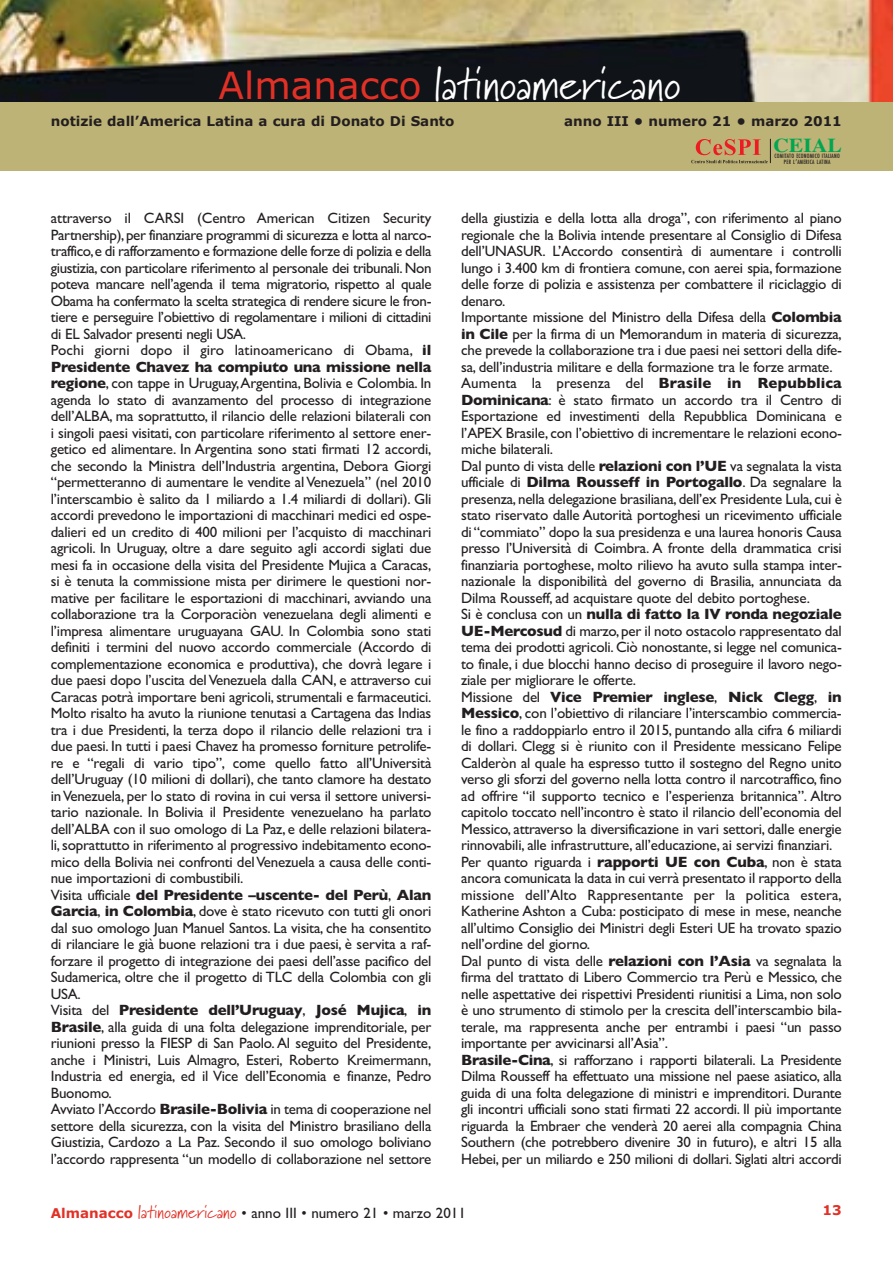
<style>
.page{position:relative;width:893px;height:1263px;background:#fff}
.page>*{position:absolute;margin:0;border:0;box-sizing:border-box;transform-origin:0 0}
.t1{font:45px "Marydale";letter-spacing:.01em;color:#fff}
.t2{font:700 19.65px "Times";color:#00a650;scale:1.1 1}
.t3{font:15px/16.5px "Gill Sans";letter-spacing:-.015em;color:#231f20}
.t4{font:700 13.5px "Verdana";color:#231f20}
.t5{font:700 13.5px "Verdana";color:#e13126}
.t6{font:500 condensed 5.7px/5.4px "Futura";letter-spacing:.04em;color:#231f20;text-align:center}
.s1{font-family:"Verdana";font-size:37.5px;color:#e13126}
.s2{font-size:7.65px}
.s3{font-weight:700}
.s4{font-family:"Verdana";font-weight:700;font-size:13.5px;color:#e13126}
.s5{font-family:"Marydale";font-size:18px;color:#e13126}
</style>
<div class="page">
<img style="left:0;top:0;width:893px;height:103px">
<div style="left:0;top:103px;width:893px;height:68px;background:#beb376"></div>
<svg style="left:691px;top:139px;width:80px;height:24px"></svg>
<h1 class="t1" style="left:218px;top:57px;width:464px"><span class="s1">Almanacco</span> latinoamericano</h1>
<p class="t4" style="left:51px;top:116px;width:405px">notizie dall’America Latina a cura di Donato Di Santo</p>
<p class="t4" style="left:564px;top:116px;width:279px">anno III • numero 21 • marzo 2011</p>
<h2 class="t2" style="left:773px;top:138px;width:64px">CEIAL</h2>
<p class="t6" style="left:774px;top:154px;width:67px">COMITATO ECONOMICO ITALIANO<br>PER L<span class="s2">’</span>AMERICA LATINA</p>
<p class="t3" style="left:51px;top:211px;width:382px">attraverso il CARSI (Centro American Citizen Security Partnership),per finanziare programmi di sicurezza e lotta al narco&shy;traffico,e di rafforzamento e formazione delle forze di polizia e della giustizia, con particolare riferimento al personale dei tribunali. Non poteva mancare nell’agenda il tema migratorio, rispetto al quale Obama ha confermato la scelta strategica di rendere sicure le fron&shy;tiere e perseguire l’obiettivo di regolamentare i milioni di cittadini di EL Salvador presenti negli USA.<br>Pochi giorni dopo il giro latinoamericano di Obama, <span class="s3">il Presidente Chavez ha compiuto una missione nella regione</span>, con tappe in Uruguay,Argentina, Bolivia e Colombia. In agenda lo stato di avanzamento del processo di integrazione dell’ALBA, ma soprattutto, il rilancio delle relazioni bilaterali con i singoli paesi visitati, con particolare riferimento al settore ener&shy;getico ed alimentare. In Argentina sono stati firmati 12 accordi, che secondo la Ministra dell’Industria argentina, Debora Giorgi “permetteranno di aumentare le vendite al Venezuela” (nel 2010 l’interscambio è salito da 1 miliardo a 1.4 miliardi di dollari). Gli accordi prevedono le importazioni di macchinari medici ed ospe&shy;dalieri ed un credito di 400 milioni per l’acquisto di macchinari agricoli. In Uruguay, oltre a dare seguito agli accordi siglati due mesi fa in occasione della visita del Presidente Mujica a Caracas, si è tenuta la commissione mista per dirimere le questioni nor&shy;mative per facilitare le esportazioni di macchinari, avviando una collaborazione tra la Corporaciòn venezuelana degli alimenti e l’impresa alimentare uruguayana GAU. In Colombia sono stati definiti i termini del nuovo accordo commerciale (Accordo di complementazione economica e produttiva), che dovrà legare i due paesi dopo l’uscita del Venezuela dalla CAN, e attraverso cui Caracas potrà importare beni agricoli, strumentali e farmaceutici.<br>Molto risalto ha avuto la riunione tenutasi a Cartagena das Indias tra i due Presidenti, la terza dopo il rilancio delle relazioni tra i due paesi. In tutti i paesi Chavez ha promesso forniture petrolife&shy;re e “regali di vario tipo”, come quello fatto all’Università dell’Uruguay (10 milioni di dollari), che tanto clamore ha destato in Venezuela, per lo stato di rovina in cui versa il settore universi&shy;tario nazionale. In Bolivia il Presidente venezuelano ha parlato dell’ALBA con il suo omologo di La Paz, e delle relazioni bilatera&shy;li,soprattutto in riferimento al progressivo indebitamento econo&shy;mico della Bolivia nei confronti del Venezuela a causa delle conti&shy;nue importazioni di combustibili.<br>Visita ufficiale <span class="s3">del Presidente –uscente- del Perù</span>, <span class="s3">Alan Garcia</span>, <span class="s3">in Colombia</span>, dove è stato ricevuto con tutti gli onori dal suo omologo Juan Manuel Santos. La visita, che ha consentito di rilanciare le già buone relazioni tra i due paesi, è servita a raf&shy;forzare il progetto di integrazione dei paesi dell’asse pacifico del Sudamerica, oltre che il progetto di TLC della Colombia con gli USA.<br>Visita del <span class="s3">Presidente dell’Uruguay</span>, <span class="s3">José Mujica</span>, <span class="s3">in Brasile</span>, alla guida di una folta delegazione imprenditoriale, per riunioni presso la FIESP di San Paolo. Al seguito del Presidente, anche i Ministri, Luis Almagro, Esteri, Roberto Kreimermann, Industria ed energia, ed il Vice dell’Economia e finanze, Pedro Buonomo.<br>Avviato l’Accordo <span class="s3">Brasile-Bolivia</span> in tema di cooperazione nel settore della sicurezza, con la visita del Ministro brasiliano della Giustizia, Cardozo a La Paz. Secondo il suo omologo boliviano l’accordo rappresenta “un modello di collaborazione nel settore</p>
<p class="t3" style="left:461px;top:211px;width:382px">della giustizia e della lotta alla droga”, con riferimento al piano regionale che la Bolivia intende presentare al Consiglio di Difesa dell’UNASUR. L’Accordo consentirà di aumentare i controlli lungo i 3.400 km di frontiera comune, con aerei spia, formazione delle forze di polizia e assistenza per combattere il riciclaggio di denaro.<br>Importante missione del Ministro della Difesa della <span class="s3">Colombia in Cile</span> per la firma di un Memorandum in materia di sicurezza, che prevede la collaborazione tra i due paesi nei settori della dife&shy;sa, dell’industria militare e della formazione tra le forze armate.<br>Aumenta la presenza del <span class="s3">Brasile in Repubblica Dominicana</span>: è stato firmato un accordo tra il Centro di Esportazione ed investimenti della Repubblica Dominicana e l’APEX Brasile,con l’obiettivo di incrementare le relazioni econo&shy;miche bilaterali.<br>Dal punto di vista delle <span class="s3">relazioni con l’UE</span> va segnalata la vista ufficiale di <span class="s3">Dilma Rousseff in Portogallo</span>. Da segnalare la presenza,nella delegazione brasiliana,dell’ex Presidente Lula,cui è stato riservato dalle Autorità portoghesi un ricevimento ufficiale di “commiato” dopo la sua presidenza e una laurea honoris Causa presso l’Università di Coimbra. A fronte della drammatica crisi finanziaria portoghese, molto rilievo ha avuto sulla stampa inter&shy;nazionale la disponibilità del governo di Brasilia, annunciata da Dilma Rousseff, ad acquistare quote del debito portoghese.<br>Si è conclusa con un <span class="s3">nulla di fatto la IV ronda negoziale UE-Mercosud</span> di marzo,per il noto ostacolo rappresentato dal tema dei prodotti agricoli. Ciò nonostante, si legge nel comunica&shy;to finale, i due blocchi hanno deciso di proseguire il lavoro nego&shy;ziale per migliorare le offerte.<br>Missione del <span class="s3">Vice Premier inglese</span>, <span class="s3">Nick Clegg</span>, <span class="s3">in Messico</span>, con l’obiettivo di rilanciare l’interscambio commercia&shy;le fino a raddoppiarlo entro il 2015, puntando alla cifra 6 miliardi di dollari. Clegg si è riunito con il Presidente messicano Felipe Calderòn al quale ha espresso tutto il sostegno del Regno unito verso gli sforzi del governo nella lotta contro il narcotraffico, fino ad offrire “il supporto tecnico e l’esperienza britannica”. Altro capitolo toccato nell’incontro è stato il rilancio dell’economia del Messico, attraverso la diversificazione in vari settori, dalle energie rinnovabili, alle infrastrutture, all’educazione, ai servizi finanziari.<br>Per quanto riguarda i <span class="s3">rapporti UE con Cuba</span>, non è stata ancora comunicata la data in cui verrà presentato il rapporto della missione dell’Alto Rappresentante per la politica estera, Katherine Ashton a Cuba: posticipato di mese in mese, neanche all’ultimo Consiglio dei Ministri degli Esteri UE ha trovato spazio nell’ordine del giorno.<br>Dal punto di vista delle <span class="s3">relazioni con l’Asia</span> va segnalata la firma del trattato di Libero Commercio tra Perù e Messico, che nelle aspettative dei rispettivi Presidenti riunitisi a Lima, non solo è uno strumento di stimolo per la crescita dell’interscambio bila&shy;terale, ma rappresenta anche per entrambi i paesi “un passo importante per avvicinarsi all’Asia”.<br><span class="s3">Brasile-Cina</span>, si rafforzano i rapporti bilaterali. La Presidente Dilma Rousseff ha effettuato una missione nel paese asiatico, alla guida di una folta delegazione di ministri e imprenditori. Durante gli incontri ufficiali sono stati firmati 22 accordi. Il più importante riguarda la Embraer che venderà 20 aerei alla compagnia China Southern (che potrebbero divenire 30 in futuro), e altri 15 alla Hebei, per un miliardo e 250 milioni di dollari. Siglati altri accordi</p>
<p class="t3" style="left:51px;top:1206px;width:417px"><span class="s4">Almanacco</span> <span class="s5">latinoamericano</span> • anno III • numero 21 • marzo 2011</p>
<p class="t5" style="left:822px;top:1204px;width:21px">13</p>
</div>
